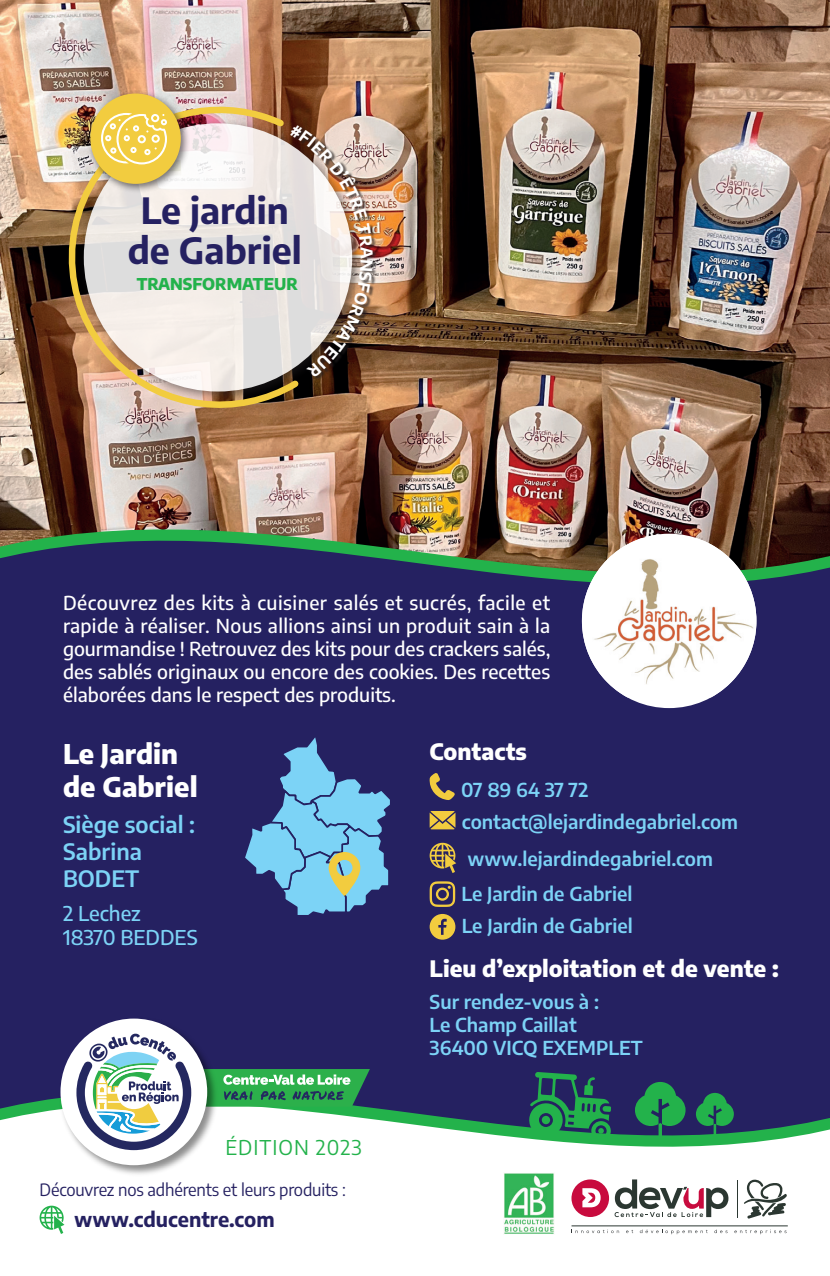
<style>
.page{position:relative;width:830px;height:1276px;background:#fff}
.page>*{position:absolute;margin:0;border:0;box-sizing:border-box;transform-origin:0 0}
.t1{font:700 36px/40.5px "Encode Sans";color:#252161;text-align:center}
.t2{font:800 27px/32.4px "Encode Sans";color:#fff}
.t3{font:800 22.5px "Encode Sans";color:#fff}
.t4{font:600 22.5px/27px "Encode Sans";color:#7cd3f6}
.t5{font:500 20.25px/24.3px "Encode Sans";color:#7cd3f6}
.t6{font:700 20.25px "Encode Sans";color:#252161}
.t7{font:20.25px "Encode Sans";letter-spacing:.05em;color:#23b24b}
.t8{font:500 19.12px/22.9px "Encode Sans";color:#fff;text-align:justify}
.t9{font:600 19.12px/33.5px "Encode Sans";color:#7cd3f6}
.t10{font:16.88px "Encode Sans";letter-spacing:-.01em;color:#252161}
.t11{font:800 16.2px "Encode Sans";color:#23b24b}
</style>
<div class="page">
<img style="left:0;top:0;width:829px;height:481px">
<div style="left:0;top:633px;width:829px;height:409px;background:#252161"></div>
<img style="left:0;top:481px;width:829px;height:152px">
<div style="left:571px;top:1179px;width:38px;height:38px;background:#c80b3e;border-radius:50%"></div>
<svg style="left:582px;top:1195px;width:18px;height:12px"></svg>
<svg style="left:614px;top:1195px;width:114px;height:22px"></svg>
<hr style="left:571px;top:1225px;width:216px;height:1px;background:#2b3731">
<svg style="left:571px;top:1229px;width:47px;height:4px"></svg>
<svg style="left:626px;top:1230px;width:7px;height:3px"></svg>
<svg style="left:639px;top:1229px;width:68px;height:5px"></svg>
<svg style="left:714px;top:1229px;width:13px;height:4px"></svg>
<svg style="left:734px;top:1229px;width:52px;height:5px"></svg>
<hr style="left:736px;top:1180px;width:1px;height:38px;background:#2b3731">
<svg style="left:744px;top:1195px;width:42px;height:24px"></svg>
<svg style="left:40px;top:1205px;width:24px;height:29px"></svg>
<svg style="left:0;top:1042px;width:829px;height:153px"></svg>
<div style="left:581px;top:534px;width:175px;height:174px;background:#fff;border-radius:50%"></div>
<img style="left:581px;top:538px;width:175px;height:159px">
<svg style="left:429px;top:772px;width:26px;height:28px"></svg>
<svg style="left:429px;top:811px;width:26px;height:18px"></svg>
<svg style="left:429px;top:843px;width:27px;height:30px"></svg>
<svg style="left:429px;top:881px;width:26px;height:26px"></svg>
<div style="left:429px;top:914px;width:26px;height:25px;background:#f2cc3f;border-radius:50%"></div>
<svg style="left:438px;top:918px;width:8px;height:17px"></svg>
<svg style="left:634px;top:1082px;width:51px;height:58px;background:#237953"></svg>
<svg style="left:695px;top:1093px;width:38px;height:43px;background:#237554"></svg>
<svg style="left:242px;top:731px;width:150px;height:186px;background:#557eaa"></svg>
<img style="left:57px;top:1014px;width:163px;height:164px">
<div style="left:60px;top:1018px;width:147px;height:147px;background:#fff;border-radius:50%"></div>
<svg style="left:76px;top:1033px;width:293px;height:117px"></svg>
<svg style="left:528px;top:1072px;width:83px;height:69px;background:#247155"></svg>
<div style="left:78px;top:118px;width:286px;height:286px;background:#231f20;opacity:.6"></div>
<svg style="left:49px;top:99px;width:255px;height:320px;background:#d5c4b4"></svg>
<div style="left:290px;top:126px;width:87px;height:254px;background:#231f20;opacity:.75"></div>
<div style="left:86px;top:90px;width:104px;height:103px;background:#231f20;opacity:.6"></div>
<div style="left:90px;top:93px;width:91px;height:91px;background:#f2cc3f;border-radius:50%"></div>
<svg style="left:101px;top:113px;width:66px;height:51px"></svg>
<img style="left:503px;top:1173px;width:51px;height:61px">
<img style="left:289px;top:124px;width:83px;height:254px">
<h1 class="t1" style="left:128px;top:188px;width:175px">Le jardin de Gabriel</h1>
<p class="t11" style="left:137px;top:273px;width:162px">TRANSFORMATEUR</p>
<p class="t8" style="left:63px;top:590px;width:488px">Découvrez des kits à cuisiner salés et sucrés, facile et rapide à réaliser. Nous allions ainsi un produit sain à la gourmandise ! Retrouvez des kits pour des crackers salés, des sablés originaux ou encore des cookies. Des recettes élaborées dans le respect des produits.</p>
<h2 class="t2" style="left:63px;top:737px;width:136px">Le Jardin de Gabriel</h2>
<p class="t4" style="left:63px;top:810px;width:133px">Siège social :<br>Sabrina<br>BODET</p>
<p class="t5" style="left:63px;top:900px;width:136px">2 Lechez<br>18370 BEDDES</p>
<p class="t3" style="left:429px;top:736px;width:98px">Contacts</p>
<p class="t9" style="left:461px;top:772px;width:278px;line-height:32.6px">07 89 64 37 72 contact@lejardindegabriel.com</p>
<p class="t9" style="left:461px;top:841px;width:253px;text-indent:6px">www.lejardindegabriel.com<br>Le Jardin de Gabriel<br>Le Jardin de Gabriel</p>
<p class="t3" style="left:429px;top:952px;width:350px">Lieu d’exploitation et de vente :</p>
<p class="t9" style="left:429px;top:989px;width:214px;line-height:22.9px">Sur rendez-vous à :<br>Le Champ Caillat<br>36400 VICQ EXEMPLET</p>
<p class="t7" style="left:225px;top:1134px;width:138px">ÉDITION 2023</p>
<p class="t10" style="left:40px;top:1178px;width:307px">Découvrez nos adhérents et leurs produits :</p>
<p class="t6" style="left:74px;top:1205px;width:202px">www.cducentre.com</p>
</div>
